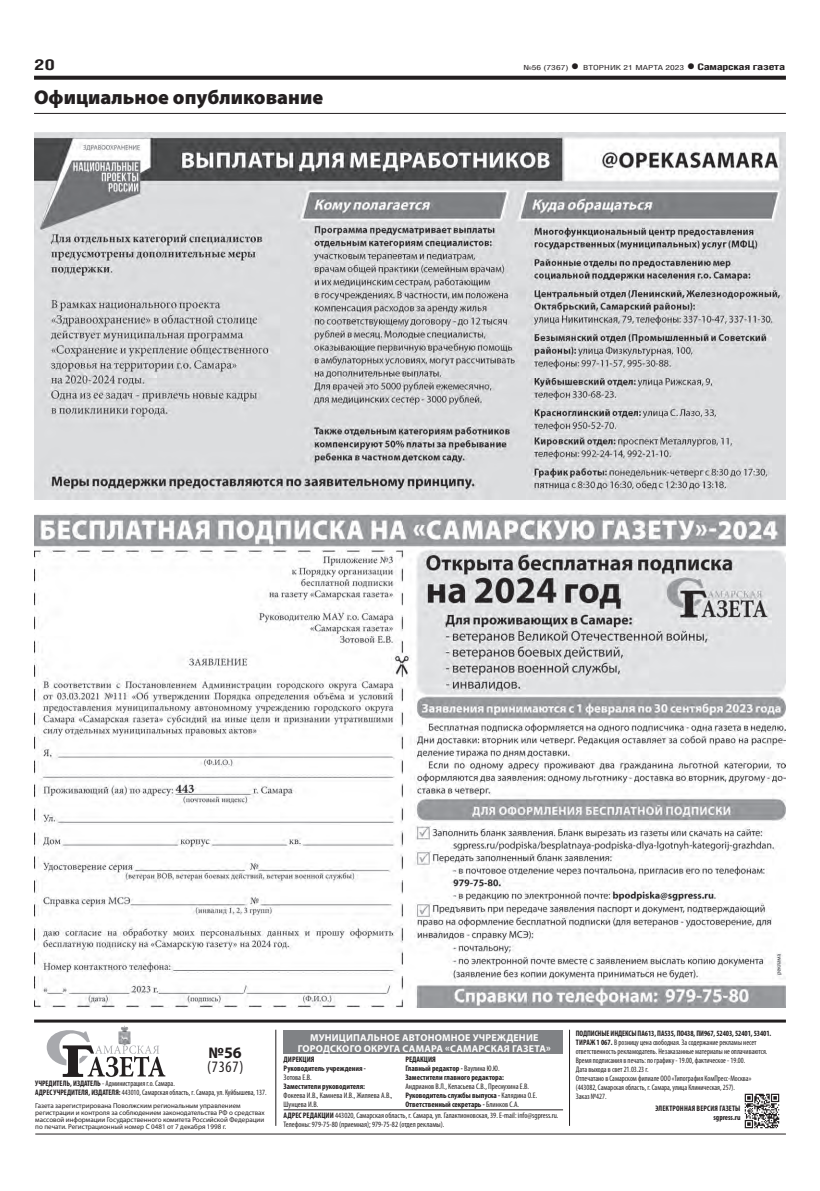
<style>
.page{position:relative;width:820px;height:1191px;background:#fff}
.page>*{position:absolute;margin:0;border:0;box-sizing:border-box;transform-origin:0 0}
.t1{font:900 20px "Myriad Pro";color:#231f20}
.t2{font:condensed 16px "Myriad Pro";color:#231f20}
.t3{font:700 16px "Myriad Pro";color:#231f20}
.t4{font:700 15px "Helios Cond";color:#231f20;scale:1.4 1}
.t5{font:700 10px/11px "Myriad Pro";letter-spacing:.02em;color:#fff;text-align:center}
.t6{font:700 9px "Helios Cond";letter-spacing:-.02em;color:#231f20;scale:1.4 1}
.t7{font:condensed 8px/9px "Myriad Pro";color:#231f20;scale:.95 1}
.t8{font:condensed 8px/9px "Myriad Pro";color:#231f20}
.t9{font:700 condensed 8px/9px "Myriad Pro";color:#231f20}
.t10{font:700 condensed 8px "Myriad Pro";color:#231f20;scale:.95 1}
.t11{font:700 condensed 8px "Myriad Pro";letter-spacing:.02em;color:#231f20;scale:.95 1}
.t12{font:7px/7px "Myriad Pro";color:#231f20}
.t13{font:7px "Helios Cond";color:#231f20;scale:1.4 1}
.s1{font-weight:700;font-size:16px}
.s2{font-size:16px}
.s3{font-weight:400}
.s4{font-weight:700}
</style>
<div class="page">
<svg style="left:34px;top:76px;width:751px;height:4px;background:#322f2f"></svg>
<hr style="left:34px;top:113px;width:751px;height:1px;background:#231f20">
<img style="left:34px;top:513px;width:751px;height:494px">
<hr style="left:35px;top:1133px;width:750px;height:1px;background:#231f20">
<img style="left:744px;top:1093px;width:36px;height:36px">
<hr style="left:283px;top:1109px;width:280px;height:1px;background:#231f20">
<hr style="left:275px;top:1029px;width:1px;height:96px;background:#231f20">
<hr style="left:569px;top:1029px;width:1px;height:96px;background:#231f20">
<hr style="left:34px;top:1019px;width:751px;height:3px;background:#231f20">
<div style="left:283px;top:1030px;width:279px;height:24px;background:#808285"></div>
<svg style="left:47px;top:1025px;width:118px;height:52px"></svg>
<img style="left:34px;top:132px;width:751px;height:367px">
<p class="t4" style="left:34px;top:55px;width:17px">20</p>
<p class="t13" style="left:523px;top:63px;width:116px">№56 (7367) <span class="s1">•</span> ВТОРНИК 21 МАРТА 2023</p>
<p class="t6" style="left:686px;top:61px;width:72px"><span class="s2">•</span> Самарская газета</p>
<h1 class="t1" style="left:34px;top:85px;width:290px">Официальное опубликование</h1>
<p class="t5" style="left:298px;top:1031px;width:254px">МУНИЦИПАЛЬНОЕ АВТОНОМНОЕ УЧРЕЖДЕНИЕ<br>ГОРОДСКОГО ОКРУГА САМАРА «САМАРСКАЯ ГАЗЕТА»</p>
<p class="t3" style="left:208px;top:1042px;width:35px">№56</p>
<p class="t2" style="left:207px;top:1057px;width:38px">(7367)</p>
<p class="t9" style="left:283px;top:1054px;width:32px">ДИРЕКЦИЯ</p>
<p class="t9" style="left:283px;top:1063px;width:84px">Руководитель учреждения -<br><span class="s3">Зотова Е.В.</span></p>
<p class="t8" style="left:283px;top:1081px;width:110px"><span class="s4">Заместители руководителя:<br></span>Фокеева И.В., Камнева И.В., Жиляева А.В.,<br>Шунцева И.В.</p>
<p class="t9" style="left:405px;top:1054px;width:32px">РЕДАКЦИЯ</p>
<p class="t9" style="left:405px;top:1063px;width:96px">Главный редактор - <span class="s3">Ваулина Ю.Ю.</span></p>
<p class="t8" style="left:405px;top:1072px;width:125px"><span class="s4">Заместители главного редактора:<br></span>Андрианов В.Л., Келасьева С.В., Преснухина Е.В.</p>
<p class="t9" style="left:405px;top:1090px;width:133px">Руководитель службы выпуска - <span class="s3">Калядина О.Е.</span></p>
<p class="t9" style="left:405px;top:1099px;width:115px">Ответственный секретарь - <span class="s3">Блинков С.А.</span></p>
<p class="t7" style="left:35px;top:1079px;width:148px"><span class="s4">УЧРЕДИТЕЛЬ, ИЗДАТЕЛЬ</span> - Администрация г.о. Самара.</p>
<p class="t7" style="left:35px;top:1088px;width:245px"><span class="s4">АДРЕС УЧРЕДИТЕЛЯ, ИЗДАТЕЛЯ:</span> 443010, Самарская область, г. Самара, ул. Куйбышева, 137.</p>
<p class="t12" style="left:35px;top:1102px;width:231px">Газета зарегистрирована Поволжским региональным управлением регистрации и контроля за соблюдением законодательства РФ о средствах массовой информации Государственного комитета Российской Федерации по печати. Регистрационный номер С 0481 от 7 декабря 1998 г.</p>
<p class="t8" style="left:283px;top:1111px;width:276px"><span class="s4">АДРЕС РЕДАКЦИИ</span> 443020, Самарская область, г. Самара, ул. Галактионовская, 39. E-mail: info@sgpress.ru.</p>
<p class="t8" style="left:283px;top:1120px;width:162px">Телефоны: 979-75-80 (приемная); 979-75-82 (отдел рекламы).</p>
<p class="t10" style="left:575px;top:1028px;width:207px">ПОДПИСНЫЕ ИНДЕКСЫ ПА613, ПА535, ПО438, ПИ967, 52403, 52401, 53401.</p>
<p class="t7" style="left:575px;top:1037px;width:203px"><span class="s4">ТИРАЖ 1 067.</span> В розницу цена свободная. За содержание рекламы несет ответственность рекламодатель. Незаказанные материалы не оплачиваются.</p>
<p class="t7" style="left:575px;top:1055px;width:180px">Время подписания в печать: по графику - 19.00, фактическое - 19.00.</p>
<p class="t7" style="left:575px;top:1064px;width:78px">Дата выхода в свет 21.03.23 г.</p>
<p class="t7" style="left:575px;top:1073px;width:186px">Отпечатано в Самарском филиале ООО «Типография КомПресс-Москва»</p>
<p class="t7" style="left:575px;top:1082px;width:169px">(443082, Самарская область, г. Самара, улица Клиническая, 257).<br>Заказ №427.</p>
<p class="t11" style="left:655px;top:1103px;width:91px">ЭЛЕКТРОННАЯ ВЕРСИЯ ГАЗЕТЫ</p>
<p class="t10" style="left:713px;top:1112px;width:30px">sgpress.ru</p>
</div>
